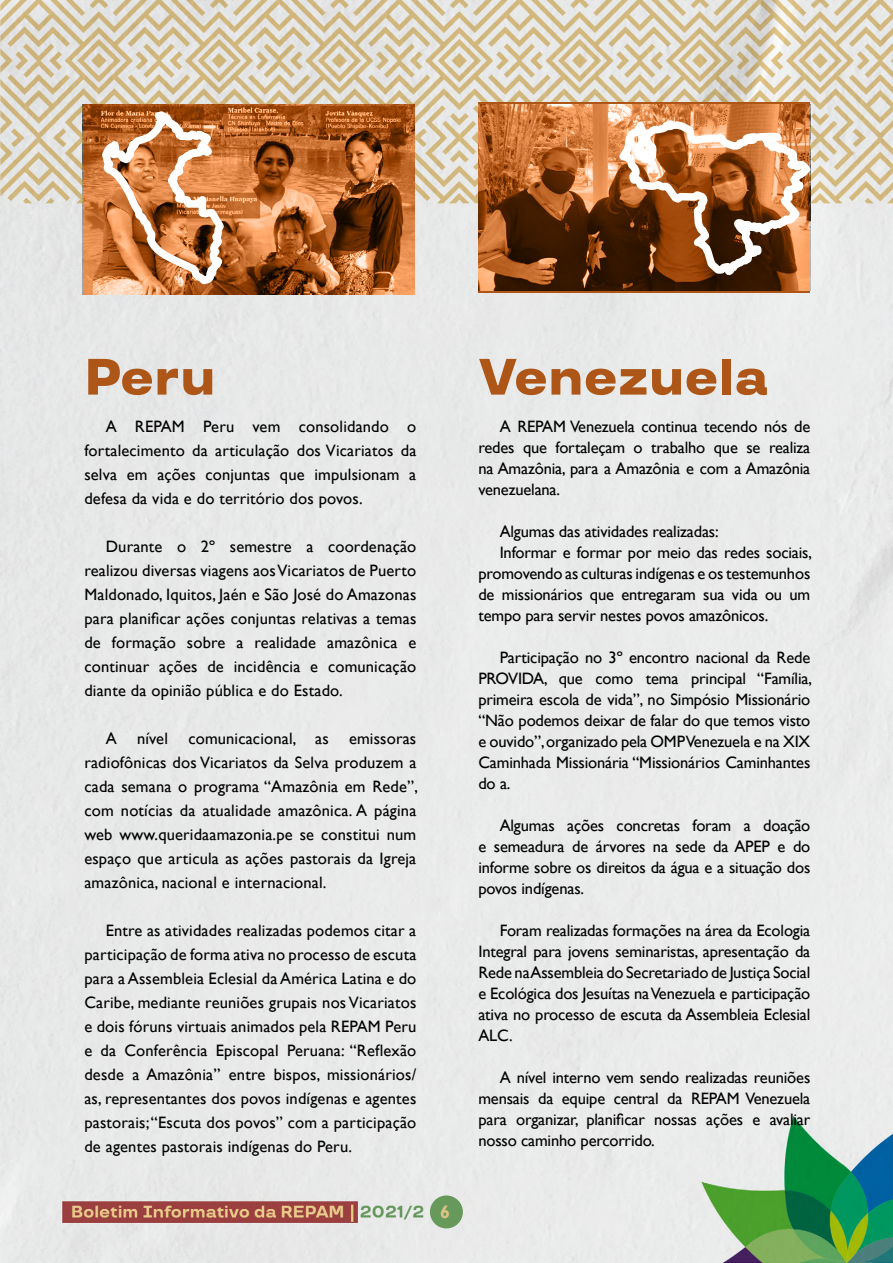
<style>
.page{position:relative;width:893px;height:1263px;background:#fff}
.page>*{position:absolute;margin:0;border:0;box-sizing:border-box;transform-origin:0 0}
.t1{font:800 51px "TT Travels";color:#ad5617}
.t2{font:700 18px "Gill Sans";color:#ddc387}
.t3{font:16.5px/24px "Gill Sans";letter-spacing:-.01em;color:#000;text-align:justify}
</style>
<div class="page">
<img style="left:0;top:0;width:893px;height:1263px">
<div style="left:430px;top:1195px;width:33px;height:33px;background:#67995b;border-radius:50%"></div>
<img style="left:478px;top:104px;width:107px;height:187px">
<img style="left:83px;top:104px;width:332px;height:191px">
<svg style="left:585px;top:0;width:232px;height:386px;background:#c5a78c"></svg>
<svg style="left:96px;top:0;width:134px;height:317px;background:#d1a57f"></svg>
<h1 class="t1" style="left:84px;top:345px;width:133px">Peru</h1>
<h1 class="t1" style="left:478px;top:345px;width:292px">Venezuela</h1>
<p class="t3" style="left:84px;top:415px;width:333px;text-indent:21px">A REPAM Peru vem consolidando o fortalecimento da articulação dos Vicariatos da selva em ações conjuntas que impulsionam a defesa da vida e do território dos povos.</p>
<p class="t3" style="left:84px;top:535px;width:333px;text-indent:21px">Durante o 2º semestre a coordenação realizou diversas viagens aos Vicariatos de Puerto Maldonado, Iquitos, Jaén e São José do Amazonas para planificar ações conjuntas relativas a temas de formação sobre a realidade amazônica e continuar ações de incidência e comunicação diante da opinião pública e do Estado.</p>
<p class="t3" style="left:84px;top:727px;width:335px;text-indent:21px">A nível comunicacional, as emissoras radiofônicas dos Vicariatos da Selva produzem a cada semana o programa “Amazônia em Rede”, com notícias da atualidade amazônica. A página web www.queridaamazonia.pe se constitui num espaço que articula as ações pastorais da Igreja amazônica, nacional e internacional.</p>
<p class="t3" style="left:84px;top:919px;width:333px;text-indent:21px">Entre as atividades realizadas podemos citar a participação de forma ativa no processo de escuta para a Assembleia Eclesial da América Latina e do Caribe, mediante reuniões grupais nos Vicariatos e dois fóruns virtuais animados pela REPAM Peru e da Conferência Episcopal Peruana: “Reflexão desde a Amazônia” entre bispos, missionários/ as, representantes dos povos indígenas e agentes pastorais; “Escuta dos povos” com a participação de agentes pastorais indígenas do Peru.</p>
<p class="t2" style="left:440px;top:1201px;width:11px">6</p>
<p class="t3" style="left:478px;top:416px;width:333px;line-height:21px;text-indent:21px">A REPAM Venezuela continua tecendo nós de redes que fortaleçam o trabalho que se realiza na Amazônia, para a Amazônia e com a Amazônia venezuelana.</p>
<p class="t3" style="left:500px;top:520px;width:221px">Algumas das atividades realizadas:</p>
<p class="t3" style="left:500px;top:541px;width:314px">Informar e formar por meio das redes sociais,</p>
<p class="t3" style="left:478px;top:562px;width:333px">promovendo as culturas indígenas e os testemunhos</p>
<p class="t3" style="left:478px;top:583px;width:333px">de missionários que entregaram sua vida ou um</p>
<p class="t3" style="left:478px;top:604px;width:291px">tempo para servir nestes povos amazônicos.</p>
<p class="t3" style="left:478px;top:647px;width:335px;line-height:21px;text-indent:21px">Participação no 3º encontro nacional da Rede PROVIDA, que como tema principal “Família, primeira escola de vida”, no Simpósio Missionário “Não podemos deixar de falar do que temos visto e ouvido”, organizado pela OMP Venezuela e na XIX Caminhada Missionária “Missionários Caminhantes do a.</p>
<p class="t3" style="left:478px;top:815px;width:333px;line-height:21px;text-indent:21px">Algumas ações concretas foram a doação e semeadura de árvores na sede da APEP e do informe sobre os direitos da água e a situação dos povos indígenas.</p>
<p class="t3" style="left:478px;top:920px;width:333px;line-height:21px;text-indent:21px">Foram realizadas formações na área da Ecologia Integral para jovens seminaristas, apresentação da Rede na Assembleia do Secretariado de Justiça Social e Ecológica dos Jesuítas na Venezuela e participação ativa no processo de escuta da Assembleia Eclesial ALC.</p>
<p class="t3" style="left:478px;top:1067px;width:333px;line-height:21px;text-indent:21px">A nível interno vem sendo realizadas reuniões mensais da equipe central da REPAM Venezuela para organizar, planificar nossas ações e avaliar nosso caminho percorrido.</p>
</div>
